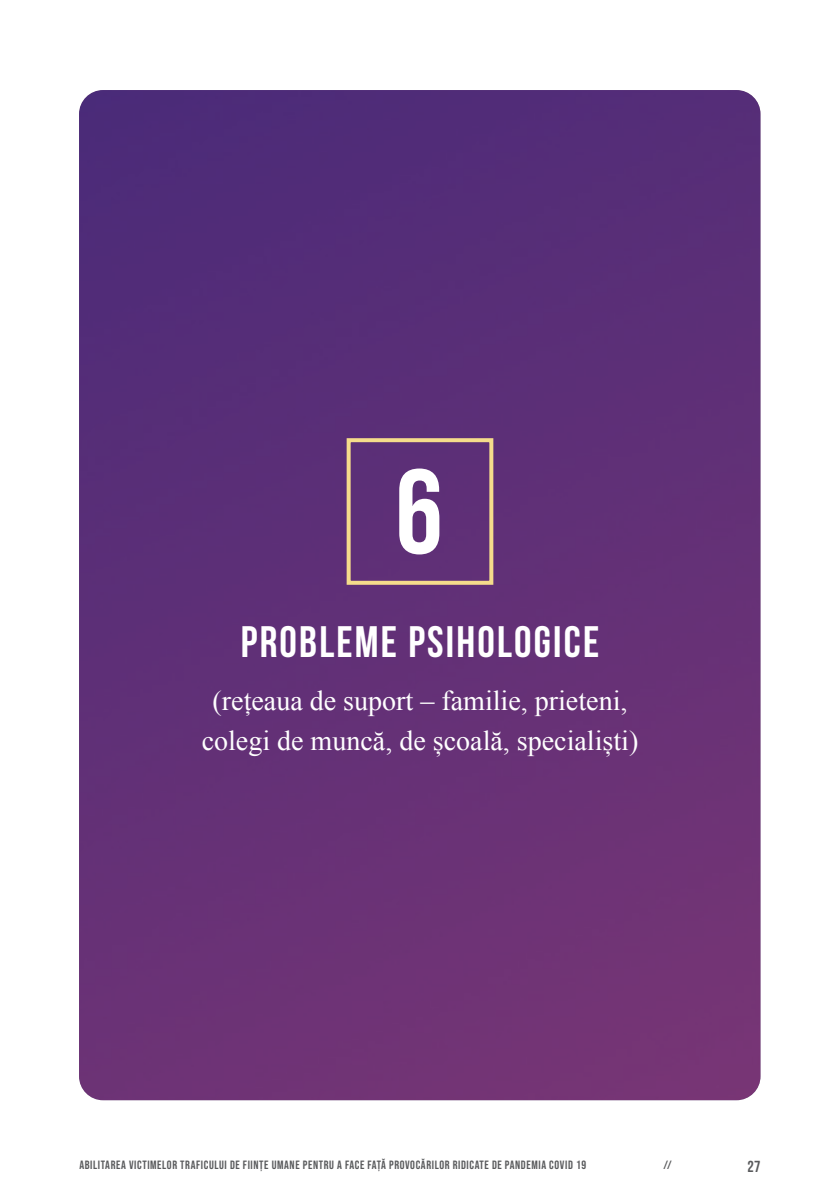
<style>
.page{position:relative;width:840px;height:1191px;background:#fff}
.page>*{position:absolute;margin:0;border:0;box-sizing:border-box;transform-origin:0 0}
.t1{font:700 120px "Bebas Neue";color:#fff}
.t2{font:700 44px "Bebas Neue";letter-spacing:.05em;color:#fff}
.t3{font:28px/40px "Times New Roman";color:#fff;text-align:center}
.t4{font:700 16px "Bebas Neue";color:#58595b}
.t5{font:12px "Bebas Neue";letter-spacing:.05em;color:#58595b}
</style>
<div class="page">
<img style="left:79px;top:90px;width:681px;height:1010px">
<div style="left:346px;top:438px;width:147px;height:147px;border:4px solid #f5dc8b"></div>
<h1 class="t1" style="left:395px;top:452px;width:49px">6</h1>
<h2 class="t2" style="left:240px;top:619px;width:360px">PROBLEME PSIHOLOGICE</h2>
<h3 class="t3" style="left:201px;top:680px;width:438px">(rețeaua de suport – familie, prieteni, colegi de muncă, de școală, specialiști)</h3>
<p class="t5" style="left:79px;top:1158px;width:508px">ABILITAREA VICTIMELOR TRAFICULUI DE FIINȚE UMANE PENTRU A FACE FAȚĂ PROVOCĂRILOR RIDICATE DE PANDEMIA COVID 19</p>
<p class="t5" style="left:663px;top:1158px;width:10px">//</p>
<h3 class="t4" style="left:747px;top:1158px;width:15px">27</h3>
</div>
